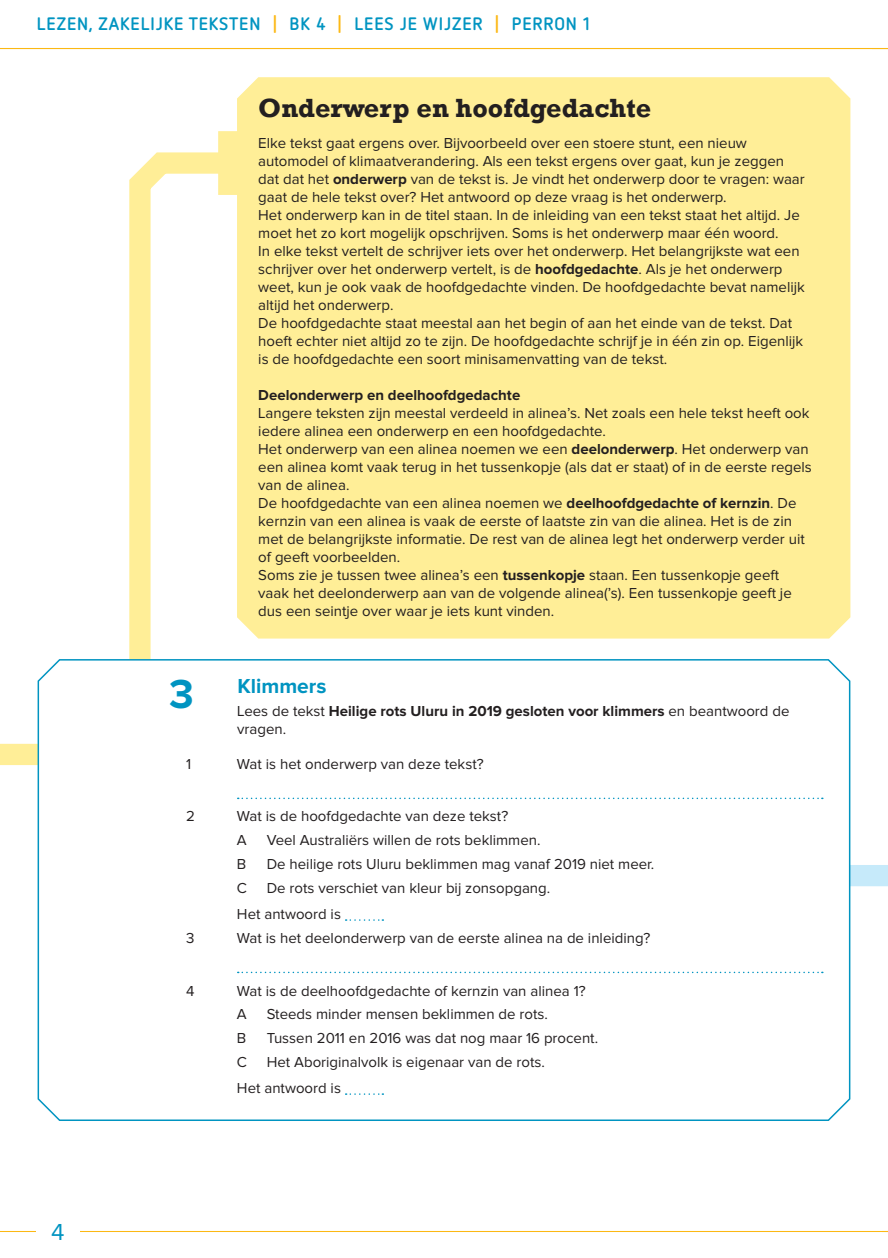
<style>
.page{position:relative;width:888px;height:1258px;background:#fff}
.page>*{position:absolute;margin:0;border:0;box-sizing:border-box;transform-origin:0 0}
.t1{font:700 42px "Proxima Nova";color:#0094c1}
.t2{font:700 27px "Rockwell";color:#231f20}
.t3{font:24px "Proxima Nova";color:#0094c1}
.t4{font:700 21px "Proxima Nova";color:#0094c1}
.t5{font:700 18px "Netto OT";letter-spacing:.05em;color:#0094c1}
.t6{font:15px/18px "Proxima Nova";color:#231f20}
.t7{font:700 15px/18px "Proxima Nova";color:#231f20}
.s1{color:#fcb814}
.s2{font-weight:700}
.s3{font-weight:400}
</style>
<div class="page">
<hr style="left:0;top:1231px;width:888px;height:1px;background:#fcb814">
<div style="left:36px;top:1208px;width:44px;height:42px;background:#fff"></div>
<hr style="left:0;top:48px;width:888px;height:1px;background:#fcb814">
<div style="left:0;top:744px;width:146px;height:21px;background:#ffee97"></div>
<div style="left:218px;top:131px;width:21px;height:64px;background:#ffee97"></div>
<svg style="left:129px;top:142px;width:137px;height:516px"></svg>
<div style="left:237px;top:77px;width:613px;height:561px;background:#ffee97"></div>
<svg style="left:37px;top:658px;width:814px;height:463px"></svg>
<svg style="left:238px;top:749px;width:650px;height:148px"></svg>
<svg style="left:346px;top:919px;width:37px;height:2px"></svg>
<svg style="left:238px;top:972px;width:585px;height:1px"></svg>
<svg style="left:346px;top:1093px;width:37px;height:2px"></svg>
<p class="t5" style="left:37px;top:13px;width:555px">LEZEN, ZAKELIJKE TEKSTEN <span class="s1">|</span> BK 4 <span class="s1">|</span> LEES JE WIJZER <span class="s1">|</span> PERRON 1</p>
<h1 class="t1" style="left:169px;top:675px;width:26px">3</h1>
<h2 class="t2" style="left:258px;top:92px;width:394px">Onderwerp en hoofdgedachte</h2>
<p class="t6" style="left:258px;top:135px;width:548px">Elke tekst gaat ergens over. Bijvoorbeeld over een stoere stunt, een nieuw automodel of klimaatverandering. Als een tekst ergens over gaat, kun je zeggen dat dat het <span class="s2">onderwerp</span> van de tekst is. Je vindt het onderwerp door te vragen: waar gaat de hele tekst over? Het antwoord op deze vraag is het onderwerp.<br>Het onderwerp kan in de titel staan. In de inleiding van een tekst staat het altijd. Je moet het zo kort mogelijk opschrijven. Soms is het onderwerp maar één woord.<br>In elke tekst vertelt de schrijver iets over het onderwerp. Het belangrijkste wat een schrijver over het onderwerp vertelt, is de <span class="s2">hoofdgedachte</span>. Als je het onderwerp weet, kun je ook vaak de hoofdgedachte vinden. De hoofdgedachte bevat namelijk altijd het onderwerp.<br>De hoofdgedachte staat meestal aan het begin of aan het einde van de tekst. Dat hoeft echter niet altijd zo te zijn. De hoofdgedachte schrijf je in één zin op. Eigenlijk is de hoofdgedachte een soort minisamenvatting van de tekst.</p>
<p class="t7" style="left:258px;top:387px;width:264px">Deelonderwerp en deelhoofdgedachte</p>
<p class="t6" style="left:258px;top:405px;width:555px">Langere teksten zijn meestal verdeeld in alinea’s. Net zoals een hele tekst heeft ook iedere alinea een onderwerp en een hoofdgedachte.<br>Het onderwerp van een alinea noemen we een <span class="s2">deelonderwerp</span>. Het onderwerp van een alinea komt vaak terug in het tussenkopje (als dat er staat) of in de eerste regels van de alinea.<br>De hoofdgedachte van een alinea noemen we <span class="s2">deelhoofdgedachte of kernzin</span>. De kernzin van een alinea is vaak de eerste of laatste zin van die alinea. Het is de zin met de belangrijkste informatie. De rest van de alinea legt het onderwerp verder uit of geeft voorbeelden.<br>Soms zie je tussen twee alinea’s een <span class="s2">tussenkopje</span> staan. Een tussenkopje geeft vaak het deelonderwerp aan van de volgende alinea(’s). Een tussenkopje geeft je dus een seintje over waar je iets kunt vinden.</p>
<h3 class="t4" style="left:237px;top:677px;width:90px">Klimmers</h3>
<p class="t7" style="left:237px;top:703px;width:554px"><span class="s3">Lees de tekst</span> Heilige rots Uluru in 2019 gesloten voor klimmers <span class="s3">en beantwoord de vragen.</span></p>
<p class="t6" style="left:186px;top:756px;width:7px">1</p>
<p class="t6" style="left:237px;top:756px;width:248px">Wat is het onderwerp van deze tekst?</p>
<p class="t6" style="left:186px;top:808px;width:10px">2</p>
<p class="t6" style="left:237px;top:805px;width:273px;line-height:23.9px">Wat is de hoofdgedachte van deze tekst?<br>A</p>
<p class="t6" style="left:267px;top:832px;width:275px">Veel Australiërs willen de rots beklimmen.</p>
<p class="t6" style="left:237px;top:856px;width:11px">B</p>
<p class="t6" style="left:267px;top:856px;width:389px">De heilige rots Uluru beklimmen mag vanaf 2019 niet meer.</p>
<p class="t6" style="left:237px;top:880px;width:12px">C</p>
<p class="t6" style="left:237px;top:875px;width:315px;line-height:26.2px;text-indent:30px">De rots verschiet van kleur bij zonsopgang.<br>Het antwoord is</p>
<p class="t6" style="left:186px;top:930px;width:10px">3</p>
<p class="t6" style="left:237px;top:930px;width:415px">Wat is het deelonderwerp van de eerste alinea na de inleiding?</p>
<p class="t6" style="left:186px;top:982px;width:10px">4</p>
<p class="t6" style="left:237px;top:979px;width:350px;line-height:23.9px">Wat is de deelhoofdgedachte of kernzin van alinea 1?<br>A</p>
<p class="t6" style="left:267px;top:1006px;width:283px">Steeds minder mensen beklimmen de rots.</p>
<h3 class="t3" style="left:51px;top:1221px;width:15px">4</h3>
<p class="t6" style="left:237px;top:1030px;width:11px">B</p>
<p class="t6" style="left:267px;top:1030px;width:333px">Tussen 2011 en 2016 was dat nog maar 16 procent.</p>
<p class="t6" style="left:237px;top:1054px;width:12px">C</p>
<p class="t6" style="left:237px;top:1049px;width:309px;line-height:26.2px;text-indent:30px">Het Aboriginalvolk is eigenaar van de rots.<br>Het antwoord is</p>
</div>
